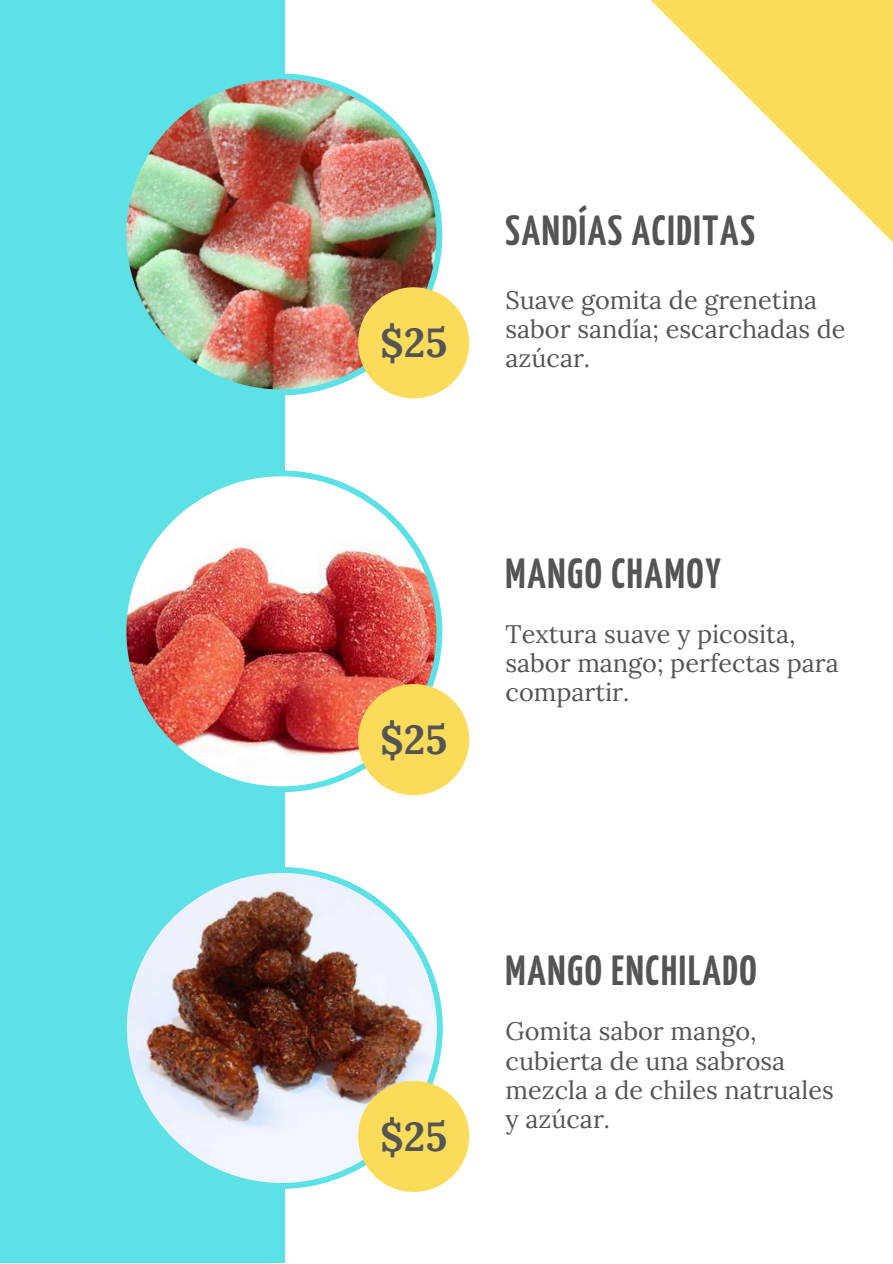
<style>
.page{position:relative;width:893px;height:1264px;background:#fff}
.page>*{position:absolute;margin:0;border:0;box-sizing:border-box;transform-origin:0 0}
.t1{font:700 42px "Yanone Kaffeesatz";letter-spacing:.04em;color:#545454}
.t2{font:700 40.5px "Lora";color:#545454}
.t3{font:25.2px/29.2px "Lora";color:#545454}
</style>
<div class="page">
<div style="left:0;top:0;width:284px;height:1262px;background:#5ce1e6"></div>
<img style="left:126px;top:470px;width:316px;height:322px">
<img style="left:126px;top:74px;width:316px;height:321px">
<svg style="left:126px;top:849px;width:334px;height:357px"></svg>
<svg style="left:650px;top:0;width:242px;height:242px"></svg>
<div style="left:358px;top:287px;width:111px;height:111px;background:#fbdb5a;border-radius:50%"></div>
<div style="left:358px;top:684px;width:111px;height:111px;background:#fbdb5a;border-radius:50%"></div>
<div style="left:358px;top:1080px;width:111px;height:111px;background:#fbdb5a;border-radius:50%"></div>
<h2 class="t2" style="left:380px;top:316px;width:69px">$25</h2>
<h1 class="t1" style="left:505px;top:214px;width:251px">SANDÍAS ACIDITAS</h1>
<p class="t3" style="left:505px;top:285px;width:341px">Suave gomita de grenetina sabor sandía; escarchadas de azúcar.</p>
<h2 class="t2" style="left:380px;top:713px;width:69px">$25</h2>
<h1 class="t1" style="left:505px;top:557px;width:217px">MANGO CHAMOY</h1>
<p class="t3" style="left:505px;top:619px;width:335px">Textura suave y picosita, sabor mango; perfectas para compartir.</p>
<h2 class="t2" style="left:380px;top:1109px;width:69px">$25</h2>
<h1 class="t1" style="left:505px;top:954px;width:252px">MANGO ENCHILADO</h1>
<p class="t3" style="left:505px;top:1016px;width:330px">Gomita sabor mango, cubierta de una sabrosa mezcla a de chiles natruales y azúcar.</p>
</div>
